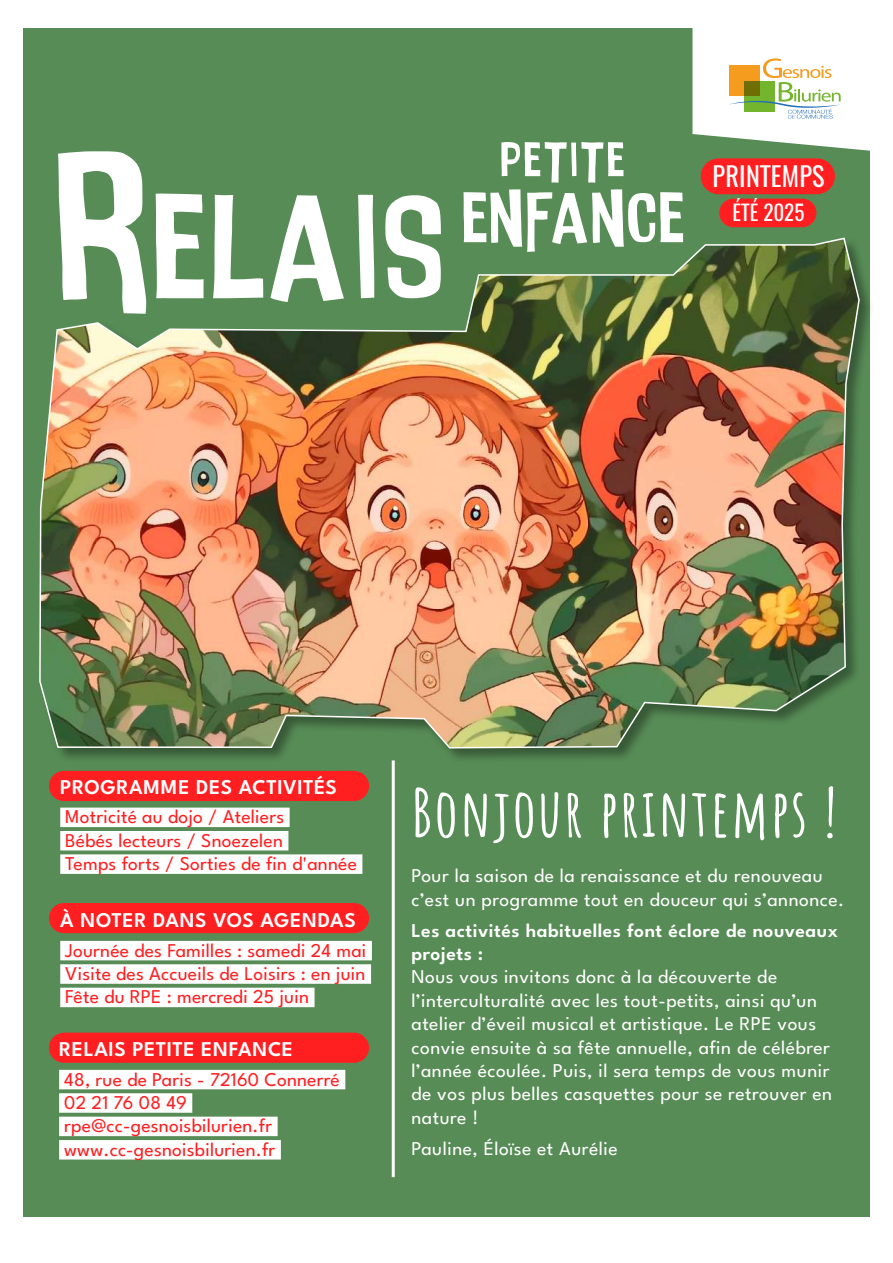
<style>
.page{position:relative;width:893px;height:1263px;background:#fff}
.page>*{position:absolute;margin:0;border:0;box-sizing:border-box;transform-origin:0 0}
.t1{font:206.4px "Intensa Fuente";letter-spacing:.01em;color:#fff}
.t2{font:98.55px "Intensa Fuente";color:#fff}
.t3{font:67.05px "Intensa Fuente";letter-spacing:.03em;color:#fff}
.t4{font:700 66px "Amatic SC";letter-spacing:.03em;color:#fff}
.t5{font:26.25px "Oswald";letter-spacing:.01em;color:#fff}
.t6{font:600 21px "League Spartan";letter-spacing:.025em;color:#fff}
.t7{font:21px "Oswald";letter-spacing:.01em;color:#fff}
.t8{font:19.5px/23.4px "League Spartan";letter-spacing:.025em;color:#fff}
.t9{font:19.5px/23.4px "League Spartan";letter-spacing:.01em;color:#ff1f21}
.t10{font:600 19.5px/23.4px "League Spartan";letter-spacing:.025em;color:#fff}
</style>
<div class="page">
<div style="left:23px;top:28px;width:847px;height:1188px;background:#578c56"></div>
<div style="left:701px;top:158px;width:134px;height:36px;background:#ff1f21;border-radius:18px"></div>
<div style="left:719px;top:199px;width:97px;height:28px;background:#ff1f21;border-radius:14px"></div>
<div style="left:49px;top:1033px;width:320px;height:30px;background:#ff1f21;border-radius:15px"></div>
<div style="left:49px;top:903px;width:320px;height:30px;background:#ff1f21;border-radius:15px"></div>
<div style="left:49px;top:771px;width:320px;height:30px;background:#ff1f21;border-radius:15px"></div>
<div style="left:59px;top:1070px;width:286px;height:19px;background:#fff"></div>
<div style="left:59px;top:1093px;width:133px;height:20px;background:#fff"></div>
<div style="left:59px;top:1117px;width:219px;height:19px;background:#fff"></div>
<div style="left:59px;top:1140px;width:222px;height:19px;background:#fff"></div>
<svg style="left:692px;top:28px;width:178px;height:123px;background:#e7ebda"></svg>
<div style="left:60px;top:807px;width:230px;height:20px;background:#fff"></div>
<div style="left:60px;top:831px;width:228px;height:19px;background:#fff"></div>
<div style="left:60px;top:854px;width:302px;height:20px;background:#fff"></div>
<div style="left:60px;top:941px;width:312px;height:19px;background:#fff"></div>
<div style="left:60px;top:964px;width:311px;height:20px;background:#fff"></div>
<div style="left:60px;top:988px;width:255px;height:19px;background:#fff"></div>
<hr style="left:392px;top:760px;width:3px;height:417px;background:#fff">
<div style="left:39px;top:238px;width:836px;height:526px;background:#000;opacity:.36"></div>
<img style="left:39px;top:237px;width:822px;height:512px">
<h1 class="t1" style="left:58px;top:125px;width:395px">Relais</h1>
<h3 class="t3" style="left:501px;top:120px;width:126px">petite</h3>
<h2 class="t2" style="left:463px;top:159px;width:225px">enfance</h2>
<h3 class="t5" style="left:712px;top:158px;width:114px">PRINTEMPS</h3>
<p class="t7" style="left:732px;top:198px;width:74px">ÉTÉ 2025</p>
<p class="t6" style="left:60px;top:771px;width:278px">PROGRAMME DES ACTIVITÉS</p>
<p class="t9" style="left:65px;top:803px;width:293px">Motricité au dojo / Ateliers<br>Bébés lecteurs / Snoezelen<br>Temps forts / Sorties de fin d'année</p>
<p class="t6" style="left:60px;top:904px;width:297px">À NOTER DANS VOS AGENDAS</p>
<p class="t9" style="left:65px;top:937px;width:303px;text-align:justify">Journée des Familles : samedi 24 mai Visite des Accueils de Loisirs : en juin Fête du RPE : mercredi 25 juin</p>
<p class="t6" style="left:59px;top:1033px;width:235px">RELAIS PETITE ENFANCE</p>
<p class="t9" style="left:64px;top:1066px;width:277px">48, rue de Paris - 72160 Connerré<br>02 21 76 08 49 rpe@cc-gesnoisbilurien.fr www.cc-gesnoisbilurien.fr</p>
<h3 class="t4" style="left:411px;top:762px;width:427px">Bonjour printemps !</h3>
<p class="t8" style="left:411px;top:862px;width:434px">Pour la saison de la renaissance et du renouveau c’est un programme tout en douceur qui s’annonce.</p>
<p class="t10" style="left:411px;top:917px;width:428px">Les activités habituelles font éclore de nouveaux projets :</p>
<p class="t8" style="left:411px;top:963px;width:422px">Nous vous invitons donc à la découverte de l’interculturalité avec les tout-petits, ainsi qu’un atelier d’éveil musical et artistique. Le RPE vous convie ensuite à sa fête annuelle, afin de célébrer l’année écoulée. Puis, il sera temps de vous munir de vos plus belles casquettes pour se retrouver en nature !</p>
<p class="t8" style="left:411px;top:1135px;width:208px">Pauline, Éloïse et Aurélie</p>
</div>
